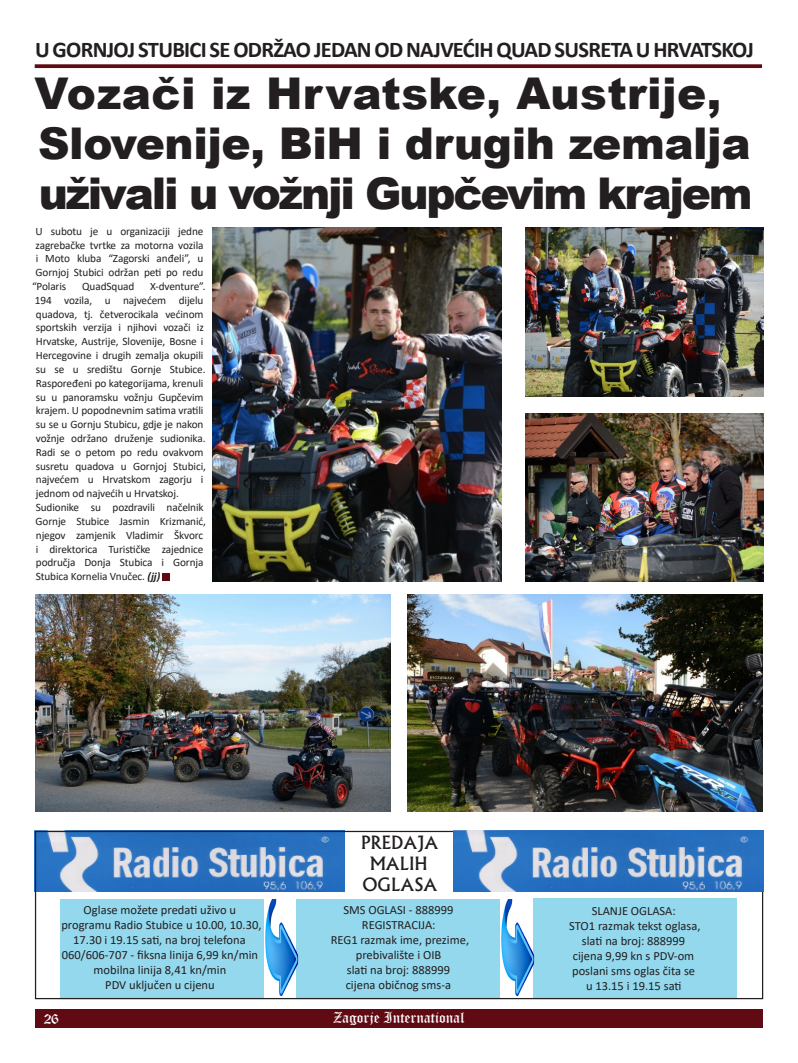
<style>
.page{position:relative;width:798px;height:1063px;background:#fff}
.page>*{position:absolute;margin:0;border:0;box-sizing:border-box;transform-origin:0 0}
.t1{font:900 43.75px/50px "Arial";letter-spacing:-.01em;color:#231f20}
.t2{font:700 22.5px "Calibri";letter-spacing:-.03em;color:#231f20}
.t3{font:500 17.5px "Albertus";color:#231f20}
.t4{font:15px "Old English Text";color:#fff}
.t5{font:12.5px/15px "Calibri";color:#231f20;text-align:center}
.t6{font:11.25px/13.9px "Calibri";letter-spacing:-.01em;color:#231f20}
.s1{font-weight:700;font-style:italic}
</style>
<div class="page">
<div style="left:35px;top:1009px;width:727px;height:19px;background:#600a14"></div>
<div style="left:162px;top:573px;width:7px;height:7px;background:#600a14"></div>
<svg style="left:35px;top:64px;width:726px;height:4px;background:#6b1c25"></svg>
<img style="left:213px;top:228px;width:288px;height:354px">
<img style="left:525px;top:413px;width:238px;height:169px">
<img style="left:525px;top:228px;width:238px;height:168px">
<img style="left:35px;top:595px;width:355px;height:217px">
<img style="left:407px;top:595px;width:355px;height:217px">
<div style="left:60px;top:899px;width:204px;height:99px;background:#93d8ed"></div>
<div style="left:296px;top:899px;width:204px;height:100px;background:#93d8ed"></div>
<div style="left:533px;top:898px;width:204px;height:99px;background:#93d8ed"></div>
<img style="left:501px;top:900px;width:33px;height:97px">
<img style="left:265px;top:900px;width:33px;height:97px">
<img style="left:37px;top:833px;width:307px;height:59px">
<div style="left:35px;top:831px;width:728px;height:168px;border:1px solid #231f20"></div>
<img style="left:453px;top:831px;width:309px;height:61px">
<p class="t2" style="left:35px;top:34px;width:720px">U GORNJOJ STUBICI SE ODRŽAO JEDAN OD NAJVEĆIH QUAD SUSRETA U HRVATSKOJ</p>
<p class="t1" style="left:34px;top:67px;width:719px">Vozači iz Hrvatske, Austrije,<br>Slovenije, BiH i drugih zemalja uživali u vožnji Gupčevim krajem</p>
<p class="t6" style="left:36px;top:224px;width:169px">U subotu je u organizaciji jedne</p>
<p class="t6" style="left:36px;top:238px;width:169px">zagrebačke tvrtke za motorna vozila</p>
<p class="t6" style="left:36px;top:251px;width:169px">i Moto kluba “Zagorski anđeli”, u</p>
<p class="t6" style="left:36px;top:265px;width:169px">Gornjoj Stubici održan peti po redu</p>
<p class="t6" style="left:32px;top:279px;width:36px">“Polaris</p>
<p class="t6" style="left:82px;top:279px;width:54px">QuadSquad</p>
<p class="t6" style="left:35px;top:279px;width:172px;text-indent:115px">X-dventure”.<br>194 vozila, u najvećem dijelu quadova, tj. četverocikala većinom sportskih verzija i njihovi vozači iz Hrvatske, Austrije, Slovenije, Bosne i Hercegovine i drugih zemalja okupili su se u središtu Gornje Stubice.<br>Raspoređeni po kategorijama, krenuli su u panoramsku vožnju Gupčevim krajem. U popodnevnim satima vratili su se u Gornju Stubicu, gdje je nakon vožnje održano druženje sudionika.<br>Radi se o petom po redu ovakvom susretu quadova u Gornjoj Stubici, najvećem u Hrvatskom zagorju i jednom od najvećih u Hrvatskoj.</p>
<p class="t6" style="left:36px;top:500px;width:172px">Sudionike su pozdravili načelnik Gornje Stubice Jasmin Krizmanić, njegov zamjenik Vladimir Škvorc i direktorica Turističke zajednice područja Donja Stubica i Gornja Stubica Kornelia Vnučec. <span class="s1">(jj)</span></p>
<p class="t5" style="left:84px;top:902px;width:154px">Oglase možete predati uživo u</p>
<p class="t5" style="left:61px;top:917px;width:201px">programu Radio Stubice u 10.00, 10.30,<br>17.30 i 19.15 sati, na broj telefona</p>
<p class="t5" style="left:62px;top:947px;width:197px">060/606-707 - fiksna linija 6,99 kn/min</p>
<p class="t5" style="left:94px;top:962px;width:134px">mobilna linija 8,41 kn/min</p>
<p class="t5" style="left:105px;top:977px;width:111px">PDV uključen u cijenu</p>
<p class="t3" style="left:361px;top:832px;width:78px">PREDAJA</p>
<p class="t3" style="left:369px;top:853px;width:60px">MALIH</p>
<p class="t3" style="left:362px;top:874px;width:76px">OGLASA</p>
<p class="t5" style="left:343px;top:902px;width:112px">SMS OGLASI - 888999</p>
<p class="t5" style="left:362px;top:917px;width:75px">REGISTRACIJA:</p>
<p class="t5" style="left:330px;top:932px;width:140px">REG1 razmak ime, prezime,</p>
<p class="t5" style="left:356px;top:947px;width:87px">prebivalište i OIB</p>
<p class="t5" style="left:347px;top:962px;width:105px">slati na broj: 888999</p>
<p class="t5" style="left:345px;top:977px;width:107px">cijena običnog sms-a</p>
<h3 class="t4" style="left:44px;top:1009px;width:17px">26</h3>
<h3 class="t4" style="left:333px;top:1008px;width:133px">Zagorje International</h3>
<p class="t5" style="left:591px;top:903px;width:86px">SLANJE OGLASA:</p>
<p class="t5" style="left:569px;top:918px;width:133px">STO1 razmak tekst oglasa,</p>
<p class="t5" style="left:581px;top:933px;width:105px">slati na broj: 888999</p>
<p class="t5" style="left:572px;top:948px;width:123px">cijena 9,99 kn s PDV-om</p>
<p class="t5" style="left:572px;top:963px;width:124px">poslani sms oglas čita se</p>
<p class="t5" style="left:585px;top:978px;width:97px">u 13.15 i 19.15 sati</p>
</div>
